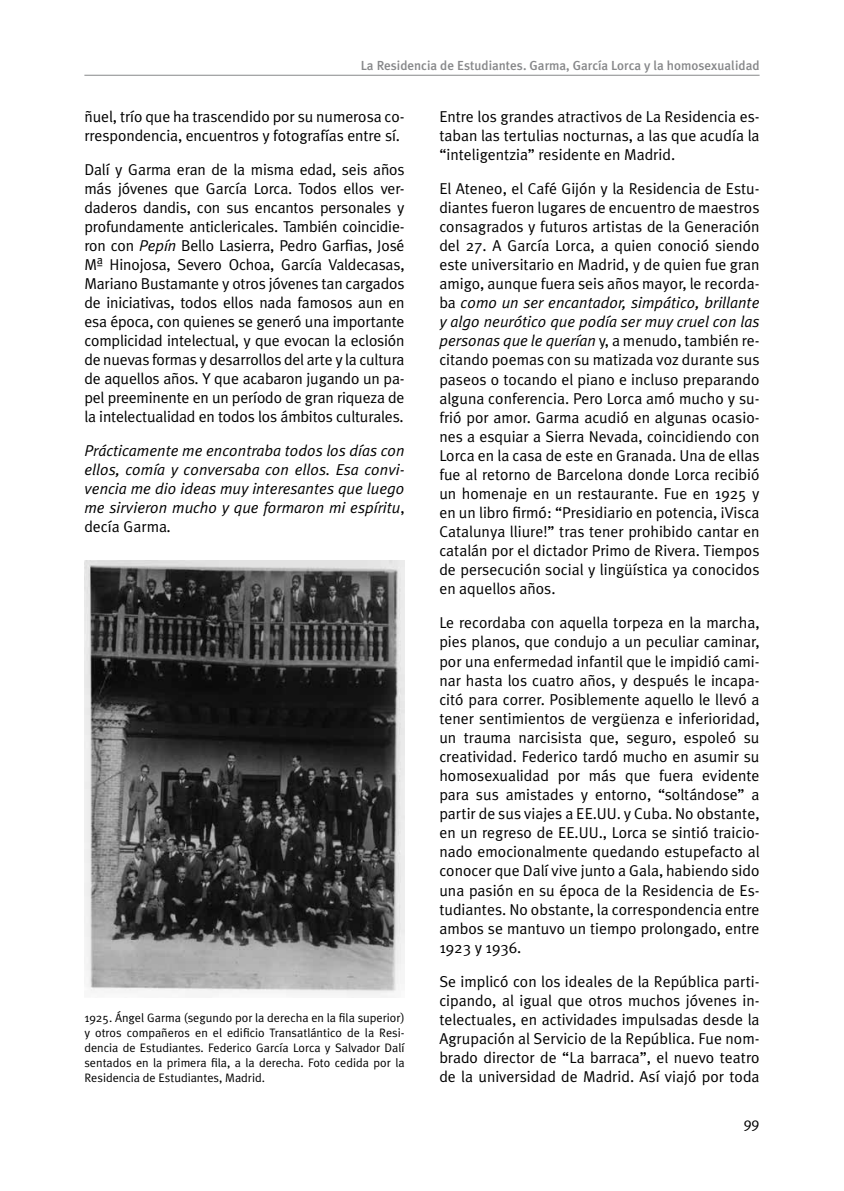
<style>
.page{position:relative;width:844px;height:1191px;background:#fff}
.page>*{position:absolute;margin:0;border:0;box-sizing:border-box;transform-origin:0 0}
.t1{font:15.75px/19.1px "Meta Plus Normal";color:#000;text-align:justify}
.t2{font:italic 15.75px/19.1px "Meta Plus Normal";color:#000;text-align:justify}
.t3{font:14.88px "Meta Plus Normal";color:#000}
.t4{font:500 13.12px "Meta Plus";color:#87888a}
.t5{font:12.25px/14.9px "Meta Plus Normal";color:#000;text-align:justify}
.s1{font-style:italic}
.s2{font-style:normal}
</style>
<div class="page">
<hr style="left:84px;top:75px;width:675px;height:1px;background:#87888a">
<img style="left:84px;top:560px;width:320px;height:437px">
<p class="t4" style="left:360px;top:58px;width:400px">La Residencia de Estudiantes. Garma, García Lorca y la homosexualidad</p>
<p class="t1" style="left:84px;top:106px;width:321px">ñuel, trío que ha trascendido por su numerosa co&shy;rrespondencia, encuentros y fotografías entre sí.</p>
<p class="t1" style="left:84px;top:159px;width:321px">Dalí y Garma eran de la misma edad, seis años más jóvenes que García Lorca. Todos ellos ver&shy;daderos dandis, con sus encantos personales y profundamente anticlericales. También coincidie&shy;ron con <span class="s1">Pepín</span> Bello Lasierra, Pedro Garfias, José Mª Hinojosa, Severo Ochoa, García Valdecasas, Mariano Bustamante y otros jóvenes tan cargados de iniciativas, todos ellos nada famosos aun en esa época, con quienes se generó una importante complicidad intelectual, y que evocan la eclosión de nuevas formas y desarrollos del arte y la cultura de aquellos años. Y que acabaron jugando un pa&shy;pel preeminente en un período de gran riqueza de la intelectualidad en todos los ámbitos culturales.</p>
<p class="t2" style="left:84px;top:441px;width:321px">Prácticamente me encontraba todos los días con ellos, comía y conversaba con ellos. Esa convi&shy;vencia me dio ideas muy interesantes que luego me sirvieron mucho y que formaron mi espíritu<span class="s2">, decía Garma</span>.</p>
<p class="t5" style="left:84px;top:1010px;width:321px">1925. Ángel Garma (segundo por la derecha en la fila superior) y otros compañeros en el edificio Transatlántico de la Resi&shy;dencia de Estudiantes. Federico García Lorca y Salvador Dalí sentados en la primera fila, a la derecha. Foto cedida por la Residencia de Estudiantes, Madrid.</p>
<p class="t1" style="left:439px;top:106px;width:321px">Entre los grandes atractivos de La Residencia es&shy;taban las tertulias nocturnas, a las que acudía la “inteligentzia” residente en Madrid.</p>
<p class="t1" style="left:439px;top:179px;width:321px">El Ateneo, el Café Gijón y la Residencia de Estu&shy;diantes fueron lugares de encuentro de maestros consagrados y futuros artistas de la Generación del 27. A García Lorca, a quien conoció siendo este universitario en Madrid, y de quien fue gran amigo, aunque fuera seis años mayor, le recorda&shy;ba <span class="s1">como un ser encantador, simpático, brillante y algo neurótico que podía ser muy cruel con las personas que le querían</span> y, a menudo, también re&shy;citando poemas con su matizada voz durante sus paseos o tocando el piano e incluso preparando alguna conferencia. Pero Lorca amó mucho y su&shy;frió por amor. Garma acudió en algunas ocasio&shy;nes a esquiar a Sierra Nevada, coincidiendo con Lorca en la casa de este en Granada. Una de ellas fue al retorno de Barcelona donde Lorca recibió un homenaje en un restaurante. Fue en 1925 y en un libro firmó: “Presidiario en potencia, ¡Visca Catalunya lliure!” tras tener prohibido cantar en catalán por el dictador Primo de Rivera. Tiempos de persecución social y lingüística ya conocidos en aquellos años.</p>
<p class="t1" style="left:439px;top:613px;width:321px">Le recordaba con aquella torpeza en la marcha, pies planos, que condujo a un peculiar caminar, por una enfermedad infantil que le impidió cami&shy;nar hasta los cuatro años, y después le incapa&shy;citó para correr. Posiblemente aquello le llevó a tener sentimientos de vergüenza e inferioridad, un trauma narcisista que, seguro, espoleó su creatividad. Federico tardó mucho en asumir su homosexualidad por más que fuera evidente para sus amistades y entorno, “soltándose” a partir de sus viajes a EE.UU. y Cuba. No obstante, en un regreso de EE.UU., Lorca se sintió traicio&shy;nado emocionalmente quedando estupefacto al conocer que Dalí vive junto a Gala, habiendo sido una pasión en su época de la Residencia de Es&shy;tudiantes. No obstante, la correspondencia entre ambos se mantuvo un tiempo prolongado, entre 1923 y 1936.</p>
<p class="t1" style="left:439px;top:971px;width:321px">Se implicó con los ideales de la República parti&shy;cipando, al igual que otros muchos jóvenes in&shy;telectuales, en actividades impulsadas desde la Agrupación al Servicio de la República. Fue nom&shy;brado director de “La barraca”, el nuevo teatro de la universidad de Madrid. Así viajó por toda</p>
<p class="t3" style="left:743px;top:1114px;width:17px">99</p>
</div>
